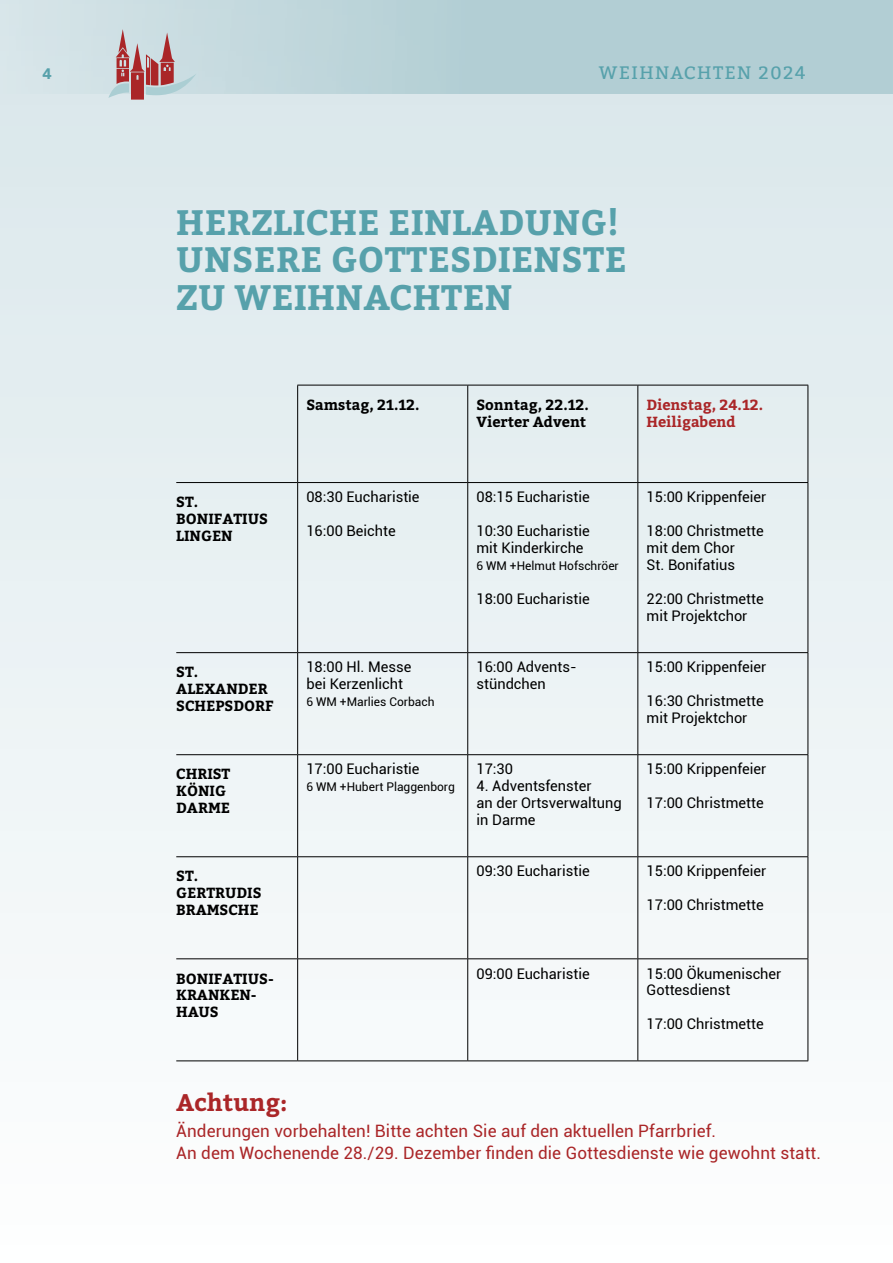
<style>
.page{position:relative;width:893px;height:1263px;background:#fff}
.page>*{position:absolute;margin:0;border:0;box-sizing:border-box;transform-origin:0 0}
.t1{font:700 35.25px/37.5px "Bitter";letter-spacing:.01em;color:#57a1ab}
.t2{font:700 24px "Bitter";color:#aa2628}
.t3{font:18px "Bitter";letter-spacing:.08em;color:#57a1ab}
.t4{font:17.1px/22px "Roboto";letter-spacing:.005em;color:#aa2628}
.t5{font:700 15px "Bitter";color:#57a1ab}
.t6{font:14.55px/17px "Roboto";color:#000}
.t7{font:700 14.55px/17px "Bitter";color:#000}
.t8{font:700 14.55px/17px "Bitter";color:#aa2628}
.t9{font:12px "Roboto";color:#000}
</style>
<div class="page">
<div style="left:0;top:94px;width:893px;height:1169px;background:linear-gradient(to bottom,#dae7eb,#fdfefe)"></div>
<svg style="left:108px;top:29px;width:88px;height:71px"></svg>
<hr style="left:297px;top:385px;width:171px;height:1px;background:#000">
<hr style="left:297px;top:385px;width:1px;height:97px;background:#000">
<hr style="left:468px;top:385px;width:170px;height:1px;background:#000">
<hr style="left:467px;top:385px;width:1px;height:97px;background:#000">
<hr style="left:638px;top:385px;width:170px;height:1px;background:#000">
<hr style="left:637px;top:385px;width:1px;height:97px;background:#000">
<hr style="left:808px;top:385px;width:1px;height:97px;background:#000">
<hr style="left:176px;top:482px;width:122px;height:1px;background:#000">
<hr style="left:298px;top:482px;width:170px;height:1px;background:#000">
<hr style="left:297px;top:483px;width:1px;height:169px;background:#000">
<hr style="left:468px;top:482px;width:170px;height:1px;background:#000">
<hr style="left:467px;top:483px;width:1px;height:169px;background:#000">
<hr style="left:638px;top:482px;width:170px;height:1px;background:#000">
<hr style="left:637px;top:483px;width:1px;height:169px;background:#000">
<hr style="left:808px;top:483px;width:1px;height:169px;background:#000">
<hr style="left:176px;top:652px;width:122px;height:1px;background:#000">
<hr style="left:298px;top:652px;width:170px;height:1px;background:#000">
<hr style="left:297px;top:653px;width:1px;height:101px;background:#000">
<hr style="left:468px;top:652px;width:170px;height:1px;background:#000">
<hr style="left:467px;top:653px;width:1px;height:101px;background:#000">
<hr style="left:638px;top:652px;width:170px;height:1px;background:#000">
<hr style="left:637px;top:653px;width:1px;height:101px;background:#000">
<hr style="left:808px;top:653px;width:1px;height:101px;background:#000">
<hr style="left:176px;top:754px;width:122px;height:1px;background:#000">
<hr style="left:298px;top:754px;width:170px;height:1px;background:#000">
<hr style="left:297px;top:755px;width:1px;height:101px;background:#000">
<hr style="left:468px;top:754px;width:170px;height:1px;background:#000">
<hr style="left:467px;top:755px;width:1px;height:101px;background:#000">
<hr style="left:638px;top:754px;width:170px;height:1px;background:#000">
<hr style="left:637px;top:755px;width:1px;height:101px;background:#000">
<hr style="left:808px;top:755px;width:1px;height:101px;background:#000">
<hr style="left:176px;top:856px;width:122px;height:1px;background:#000">
<hr style="left:298px;top:856px;width:170px;height:1px;background:#000">
<hr style="left:297px;top:857px;width:1px;height:101px;background:#000">
<hr style="left:468px;top:856px;width:170px;height:1px;background:#000">
<hr style="left:467px;top:857px;width:1px;height:101px;background:#000">
<hr style="left:638px;top:856px;width:170px;height:1px;background:#000">
<hr style="left:637px;top:857px;width:1px;height:101px;background:#000">
<hr style="left:808px;top:857px;width:1px;height:101px;background:#000">
<hr style="left:176px;top:958px;width:122px;height:1px;background:#000">
<hr style="left:298px;top:958px;width:170px;height:1px;background:#000">
<hr style="left:297px;top:959px;width:1px;height:101px;background:#000">
<hr style="left:468px;top:958px;width:170px;height:1px;background:#000">
<hr style="left:467px;top:959px;width:1px;height:101px;background:#000">
<hr style="left:638px;top:958px;width:170px;height:1px;background:#000">
<hr style="left:637px;top:959px;width:1px;height:101px;background:#000">
<hr style="left:808px;top:959px;width:1px;height:101px;background:#000">
<hr style="left:176px;top:1060px;width:122px;height:1px;background:#000">
<hr style="left:298px;top:1060px;width:170px;height:1px;background:#000">
<hr style="left:468px;top:1060px;width:170px;height:1px;background:#000">
<hr style="left:638px;top:1060px;width:170px;height:1px;background:#000">
<p class="t5" style="left:43px;top:64px;width:11px">4</p>
<p class="t3" style="left:599px;top:62px;width:209px">WEIHNACHTEN 2024</p>
<h1 class="t1" style="left:176px;top:204px;width:452px">HERZLICHE EINLADUNG!<br>UNSERE GOTTESDIENSTE<br>ZU WEIHNACHTEN</h1>
<p class="t7" style="left:306px;top:396px;width:115px">Samstag, 21.12.</p>
<p class="t7" style="left:476px;top:396px;width:114px">Sonntag, 22.12.<br>Vierter Advent</p>
<p class="t8" style="left:647px;top:396px;width:118px">Dienstag, 24.12.<br>Heiligabend</p>
<p class="t7" style="left:176px;top:494px;width:93px">ST.<br>BONIFATIUS<br>LINGEN</p>
<p class="t6" style="left:306px;top:488px;width:115px">08:30 Eucharistie</p>
<p class="t6" style="left:306px;top:522px;width:91px">16:00 Beichte</p>
<p class="t7" style="left:176px;top:664px;width:99px">ST.<br>ALEXANDER<br>SCHEPSDORF</p>
<p class="t6" style="left:306px;top:658px;width:107px">18:00 Hl. Messe bei Kerzenlicht</p>
<p class="t9" style="left:306px;top:693px;width:130px">6 WM +Marlies Corbach</p>
<p class="t7" style="left:176px;top:766px;width:56px">CHRIST<br>KÖNIG<br>DARME</p>
<p class="t6" style="left:306px;top:760px;width:115px">17:00 Eucharistie</p>
<p class="t9" style="left:306px;top:779px;width:150px">6 WM +Hubert Plaggenborg</p>
<p class="t6" style="left:476px;top:488px;width:115px">08:15 Eucharistie</p>
<p class="t6" style="left:476px;top:522px;width:115px">10:30 Eucharistie mit Kinderkirche</p>
<p class="t9" style="left:476px;top:557px;width:144px">6 WM +Helmut Hofschröer</p>
<p class="t6" style="left:476px;top:590px;width:115px">18:00 Eucharistie</p>
<p class="t6" style="left:647px;top:488px;width:121px">15:00 Krippenfeier</p>
<p class="t6" style="left:647px;top:522px;width:119px">18:00 Christmette mit dem Chor<br>St. Bonifatius</p>
<p class="t6" style="left:647px;top:590px;width:119px">22:00 Christmette mit Projektchor</p>
<p class="t6" style="left:476px;top:658px;width:102px">16:00 Advents&shy;stündchen</p>
<p class="t6" style="left:647px;top:658px;width:121px">15:00 Krippenfeier</p>
<p class="t6" style="left:647px;top:692px;width:119px">16:30 Christmette mit Projektchor</p>
<p class="t6" style="left:476px;top:760px;width:38px">17:30</p>
<p class="t6" style="left:476px;top:777px;width:147px">4. Adventsfenster<br>an der Ortsverwaltung in Darme</p>
<p class="t6" style="left:647px;top:760px;width:121px">15:00 Krippenfeier</p>
<p class="t6" style="left:647px;top:794px;width:119px">17:00 Christmette</p>
<p class="t7" style="left:176px;top:868px;width:87px">ST.<br>GERTRUDIS<br>BRAMSCHE</p>
<p class="t6" style="left:476px;top:862px;width:115px">09:30 Eucharistie</p>
<p class="t6" style="left:647px;top:862px;width:121px">15:00 Krippenfeier</p>
<p class="t6" style="left:647px;top:896px;width:119px">17:00 Christmette</p>
<p class="t7" style="left:176px;top:970px;width:99px">BONIFATIUS-<br>KRANKEN-<br>HAUS</p>
<p class="t6" style="left:476px;top:964px;width:115px">09:00 Eucharistie</p>
<p class="t6" style="left:647px;top:964px;width:136px">15:00 Ökumenischer<br>Gottesdienst</p>
<p class="t6" style="left:647px;top:1015px;width:119px">17:00 Christmette</p>
<h2 class="t2" style="left:176px;top:1088px;width:113px">Achtung:</h2>
<p class="t4" style="left:176px;top:1119px;width:646px">Änderungen vorbehalten! Bitte achten Sie auf den aktuellen Pfarrbrief.<br>An dem Wochenende 28./29. Dezember finden die Gottesdienste wie gewohnt statt.</p>
</div>
